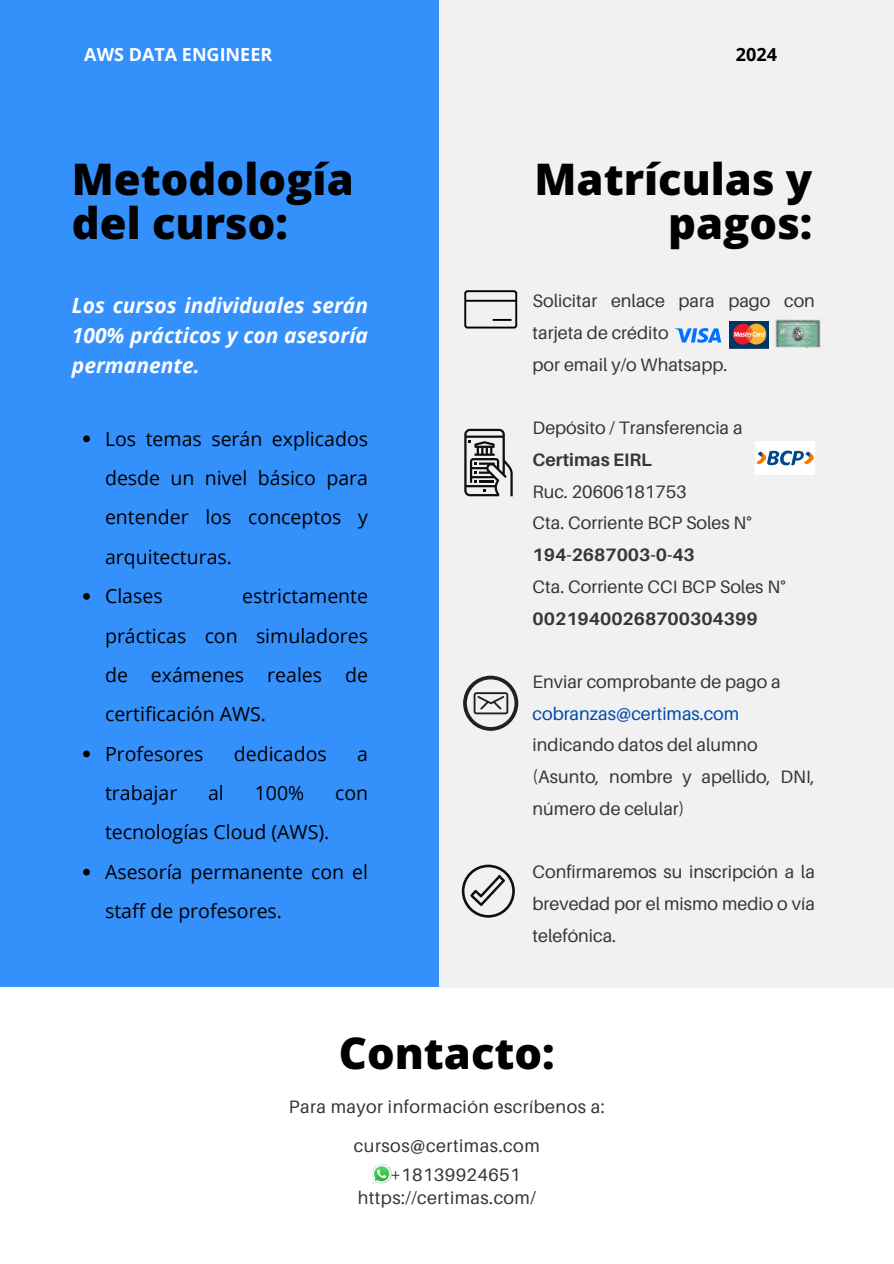
<style>
.page{position:relative;width:894px;height:1264px;background:#fff}
.page>*{position:absolute;margin:0;border:0;box-sizing:border-box;transform-origin:0 0}
.t1{font:800 43.5px/43.8px "Open Sans";color:#000}
.t2{font:italic 700 21px/30.3px "Open Sans";color:#fff;text-align:justify}
.t3{font:19.5px/39.3px "Open Sans";color:#000}
.t4{font:18px/31.7px "Aileron";color:#363636}
.t5{font:18px/23.7px "Aileron";letter-spacing:.025em;color:#363636}
.t6{font:700 18px "Aileron";color:#363636}
.t7{font:18px "Aileron";color:#004aad}
.t8{font:18px "Aileron";letter-spacing:.03em;color:#363636}
.t9{font:700 18px "Open Sans";color:#fff}
.t10{font:700 18px "Open Sans";color:#000}
</style>
<div class="page">
<div style="left:439px;top:0;width:454px;height:987px;background:#f1f1f1"></div>
<div style="left:0;top:0;width:439px;height:986px;background:#3490fb"></div>
<svg style="left:464px;top:429px;width:48px;height:67px"></svg>
<svg style="left:463px;top:675px;width:55px;height:55px"></svg>
<svg style="left:461px;top:864px;width:53px;height:53px"></svg>
<svg style="left:464px;top:290px;width:53px;height:38px"></svg>
<svg style="left:674px;top:328px;width:47px;height:15px"></svg>
<img style="left:775px;top:319px;width:45px;height:28px">
<img style="left:755px;top:441px;width:59px;height:33px">
<img style="left:729px;top:321px;width:39px;height:27px">
<svg style="left:83px;top:435px;width:7px;height:7px"></svg>
<svg style="left:83px;top:593px;width:7px;height:6px"></svg>
<svg style="left:83px;top:750px;width:7px;height:7px"></svg>
<svg style="left:83px;top:868px;width:7px;height:7px"></svg>
<img style="left:372px;top:1169px;width:19px;height:14px">
<svg style="left:372px;top:1164px;width:18px;height:18px"></svg>
<p class="t9" style="left:84px;top:41px;width:189px">AWS DATA ENGINEER</p>
<p class="t10" style="left:735px;top:41px;width:43px">2024</p>
<h1 class="t1" style="left:72px;top:157px;width:283px">Metodología del curso:</h1>
<h1 class="t1" style="left:534px;top:157px;width:279px;text-align:right">Matrículas y pagos:</h1>
<p class="t2" style="left:72px;top:289px;width:297px">Los cursos individuales serán 100% prácticos y con asesoría permanente.</p>
<p class="t3" style="left:105px;top:418px;width:264px">Los temas serán explicados desde un nivel básico para entender los conceptos y arquitecturas.<br>Clases</p>
<p class="t3" style="left:105px;top:576px;width:264px;text-indent:137px">estrictamente prácticas con simuladores de exámenes reales de certificación AWS.<br>Profesores</p>
<p class="t3" style="left:234px;top:733px;width:94px">dedicados</p>
<p class="t3" style="left:357px;top:733px;width:12px">a</p>
<p class="t3" style="left:105px;top:772px;width:74px">trabajar</p>
<p class="t3" style="left:208px;top:772px;width:17px">al</p>
<p class="t3" style="left:255px;top:772px;width:51px">100%</p>
<p class="t3" style="left:335px;top:772px;width:35px">con</p>
<p class="t3" style="left:105px;top:812px;width:264px">tecnologías Cloud (AWS).<br>Asesoría permanente con el staff de profesores.</p>
<p class="t4" style="left:532px;top:285px;width:284px">Solicitar enlace para pago con tarjeta de crédito<br>por email y/o Whatsapp.</p>
<p class="t4" style="left:532px;top:412px;width:211px">Depósito / Transferencia a</p>
<p class="t6" style="left:532px;top:448px;width:121px">Certimas EIRL</p>
<p class="t4" style="left:532px;top:475px;width:221px">Ruc. 20606181753<br>Cta. Corriente BCP Soles N°</p>
<p class="t6" style="left:532px;top:543px;width:164px">194-2687003-0-43</p>
<p class="t4" style="left:532px;top:570px;width:254px">Cta. Corriente CCI BCP Soles N°</p>
<p class="t6" style="left:532px;top:607px;width:226px">00219400268700304399</p>
<p class="t4" style="left:532px;top:665px;width:250px">Enviar comprobante de pago a</p>
<p class="t7" style="left:532px;top:702px;width:208px">cobranzas@certimas.com</p>
<p class="t4" style="left:532px;top:729px;width:284px">indicando datos del alumno (Asunto, nombre y apellido, DNI, número de celular)</p>
<p class="t4" style="left:532px;top:855px;width:284px;text-align:justify">Confirmaremos su inscripción a la brevedad por el mismo medio o vía telefónica.</p>
<h1 class="t1" style="left:338px;top:1029px;width:217px">Contacto:</h1>
<p class="t5" style="left:289px;top:1094px;width:317px">Para mayor información escríbenos a:</p>
<p class="t8" style="left:354px;top:1134px;width:187px">cursos@certimas.com</p>
<p class="t5" style="left:357px;top:1162px;width:180px;text-indent:33px">+18139924651 https://certimas.com/</p>
</div>
